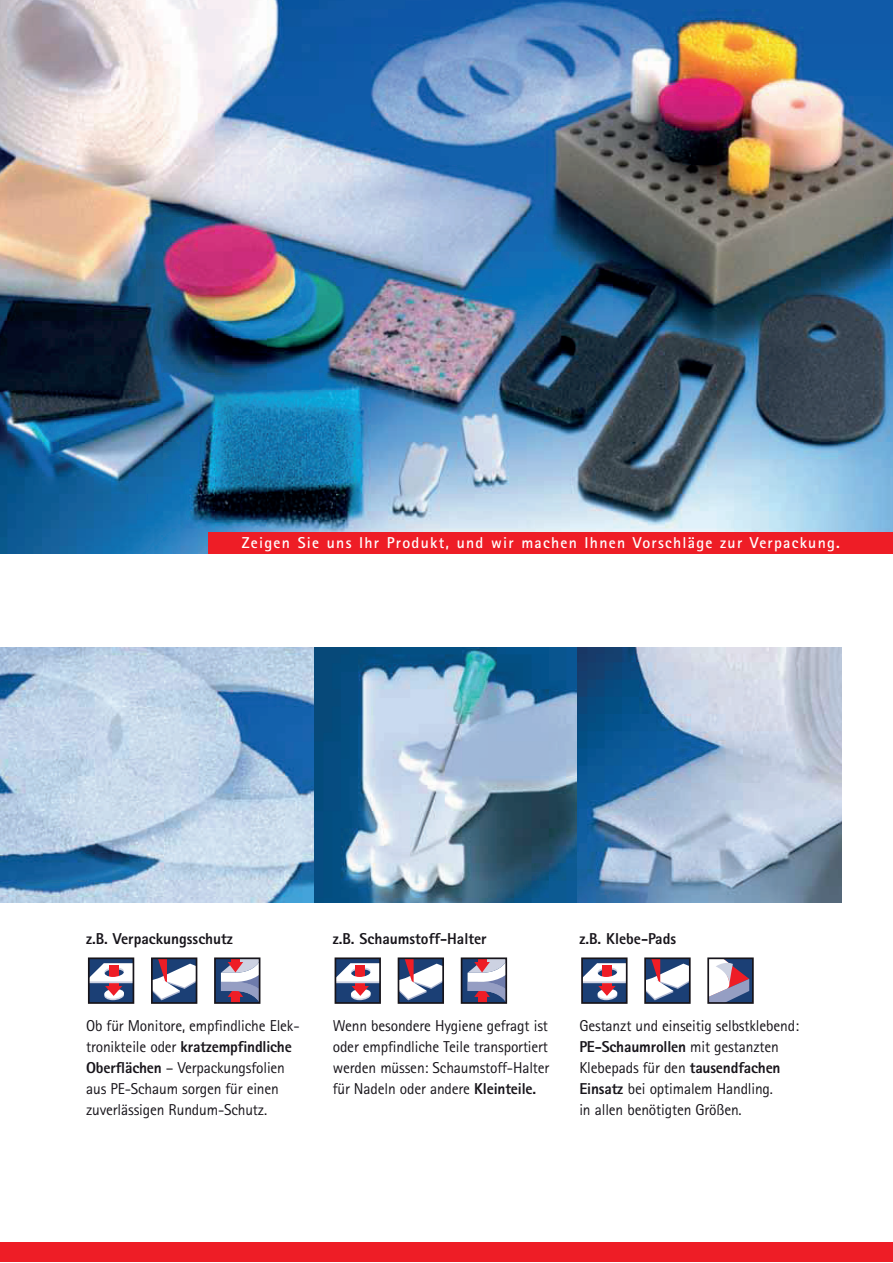
<style>
.page{position:relative;width:893px;height:1263px;background:#fff}
.page>*{position:absolute;margin:0;border:0;box-sizing:border-box;transform-origin:0 0}
.t1{font:15.75px/21px "Agfa Rotis Sans Serif";letter-spacing:-.01em;color:#17141a}
.t2{font:700 15.75px "Agfa Rotis Sans Serif";letter-spacing:.08em;color:#fff}
.t3{font:800 15.75px "Agfa Rotis Sans Serif";color:#17141a}
.s1{font-weight:800}
</style>
<div class="page">
<img style="left:0;top:1px;width:893px;height:552px">
<div style="left:0;top:1242px;width:893px;height:20px;background:#ee1d26"></div>
<img style="left:0;top:647px;width:841px;height:255px">
<div style="left:209px;top:532px;width:684px;height:21px;background:#ee1d26"></div>
<div style="left:462px;top:958px;width:44px;height:45px;background:#1b3f75"></div>
<svg style="left:468px;top:960px;width:36px;height:41px"></svg>
<div style="left:478px;top:958px;width:8px;height:5px;background:#ee1d26"></div>
<div style="left:461px;top:957px;width:46px;height:47px;border:2px solid #17141a"></div>
<svg style="left:401px;top:960px;width:40px;height:40px"></svg>
<div style="left:398px;top:957px;width:46px;height:47px;border:2px solid #17141a"></div>
<div style="left:335px;top:958px;width:45px;height:45px;background:#1b3f75"></div>
<svg style="left:338px;top:963px;width:40px;height:37px"></svg>
<div style="left:335px;top:957px;width:46px;height:47px;border:2px solid #17141a"></div>
<div style="left:356px;top:965px;width:9px;height:10px;background:#ee1d26"></div>
<div style="left:708px;top:958px;width:45px;height:45px;background:#1b3f75"></div>
<svg style="left:710px;top:960px;width:39px;height:41px"></svg>
<div style="left:707px;top:957px;width:47px;height:47px;border:2px solid #17141a"></div>
<div style="left:645px;top:958px;width:45px;height:45px;background:#1b3f75"></div>
<svg style="left:647px;top:960px;width:41px;height:40px"></svg>
<div style="left:644px;top:957px;width:47px;height:47px;border:2px solid #17141a"></div>
<div style="left:582px;top:958px;width:45px;height:45px;background:#1b3f75"></div>
<svg style="left:584px;top:963px;width:41px;height:37px"></svg>
<div style="left:581px;top:957px;width:47px;height:47px;border:2px solid #17141a"></div>
<div style="left:602px;top:965px;width:9px;height:10px;background:#ee1d26"></div>
<div style="left:215px;top:958px;width:45px;height:45px;background:#1b3f75"></div>
<svg style="left:221px;top:960px;width:36px;height:41px"></svg>
<div style="left:231px;top:958px;width:8px;height:5px;background:#ee1d26"></div>
<div style="left:214px;top:957px;width:46px;height:47px;border:2px solid #17141a"></div>
<svg style="left:154px;top:960px;width:40px;height:40px"></svg>
<div style="left:151px;top:957px;width:46px;height:47px;border:2px solid #17141a"></div>
<div style="left:89px;top:958px;width:44px;height:45px;background:#1b3f75"></div>
<svg style="left:91px;top:963px;width:40px;height:37px"></svg>
<div style="left:88px;top:957px;width:46px;height:47px;border:2px solid #17141a"></div>
<div style="left:109px;top:965px;width:9px;height:10px;background:#ee1d26"></div>
<p class="t2" style="left:242px;top:532px;width:600px">Zeigen Sie uns Ihr Produkt, und wir machen Ihnen Vorschläge zur Verpackung.</p>
<p class="t3" style="left:86px;top:929px;width:148px">z.B. Verpackungsschutz</p>
<p class="t3" style="left:333px;top:929px;width:155px">z.B. Schaumstoff-Halter</p>
<p class="t3" style="left:579px;top:929px;width:98px">z.B. Klebe-Pads</p>
<p class="t1" style="left:86px;top:1015px;width:215px">Ob für Monitore, empfindliche Elek&shy;tronikteile oder <span class="s1">kratzempfindliche Oberflächen</span> – Verpackungsfolien aus PE-Schaum sorgen für einen zuverlässigen Rundum-Schutz.</p>
<p class="t1" style="left:333px;top:1015px;width:218px;text-align:justify">Wenn besondere Hygiene gefragt ist oder empfindliche Teile transportiert werden müssen: Schaumstoff-Halter für Nadeln oder andere <span class="s1">Kleinteile.</span></p>
<p class="t1" style="left:579px;top:1015px;width:221px">Gestanzt und einseitig selbstklebend:<br><span class="s1">PE-Schaumrollen</span> mit gestanzten Klebepads für den <span class="s1">tausendfachen Einsatz</span> bei optimalem Handling.<br>in allen benötigten Größen.</p>
</div>
